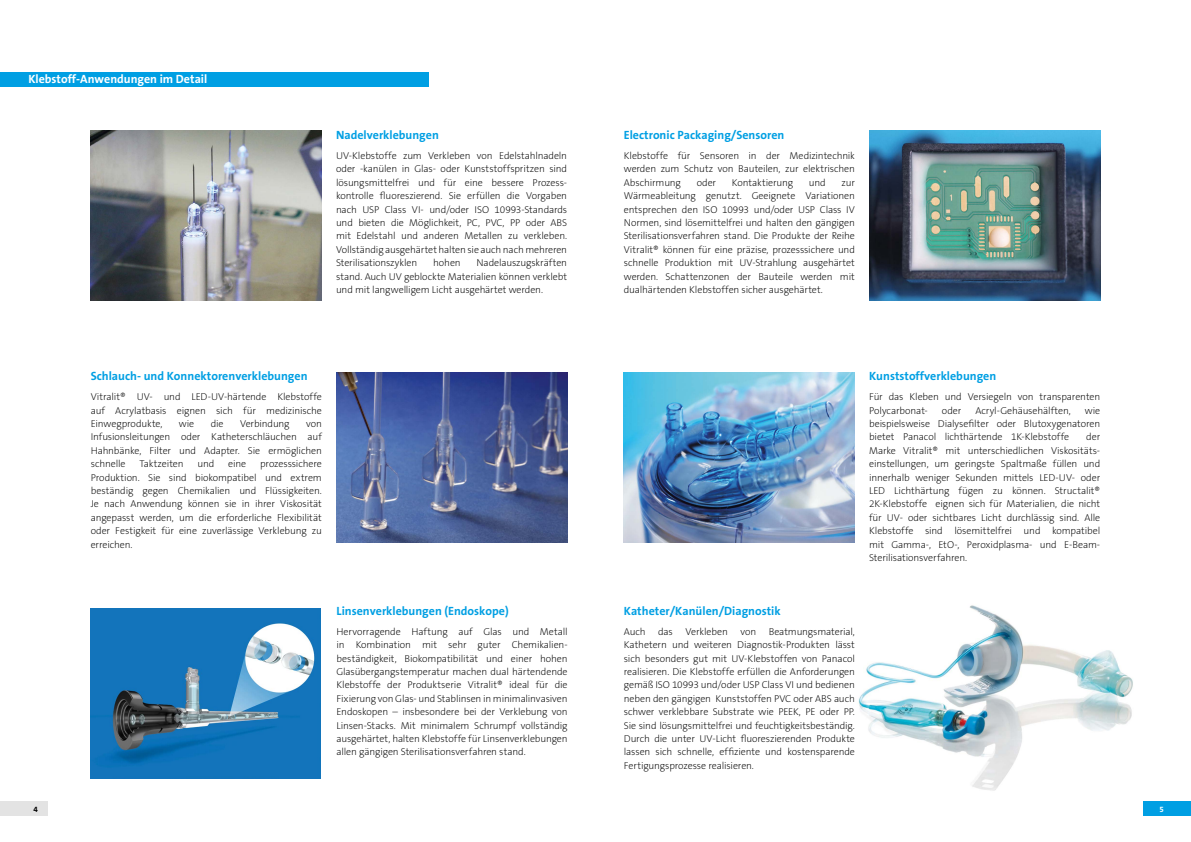
<style>
.page{position:relative;width:1191px;height:842px;background:#fff}
.page>*{position:absolute;margin:0;border:0;box-sizing:border-box;transform-origin:0 0}
.t1{font:700 12px "The Sans B7";color:#009fe3}
.t2{font:700 12px "The Sans B7";color:#fff}
.t3{font:200 10px/13.4px "The Sans B2";letter-spacing:-.015em;color:#000;text-align:justify}
.t4{font:700 8px "The Sans B7";color:#000}
.t5{font:700 8px "The Sans B7";color:#fff}
</style>
<div class="page">
<div style="left:0;top:72px;width:429px;height:14px;background:#009fe3"></div>
<div style="left:0;top:801px;width:48px;height:15px;background:#e3e3e3"></div>
<div style="left:1142px;top:801px;width:49px;height:15px;background:#009fe3"></div>
<img style="left:858px;top:605px;width:275px;height:186px">
<img style="left:869px;top:130px;width:231px;height:170px">
<img style="left:91px;top:130px;width:231px;height:170px">
<img style="left:336px;top:373px;width:231px;height:170px">
<img style="left:91px;top:608px;width:230px;height:170px">
<img style="left:624px;top:373px;width:231px;height:170px">
<p class="t2" style="left:28px;top:73px;width:180px">Klebstoff-Anwendungen im Detail</p>
<p class="t1" style="left:336px;top:129px;width:104px">Nadelverklebungen</p>
<p class="t3" style="left:336px;top:149px;width:233px">UV-Klebstoffe zum Verkleben von Edelstahlnadeln oder -kanülen in Glas- oder Kunststoffspritzen sind lösungsmittelfrei und für eine bessere Prozess&shy;kontrolle fluoreszierend. Sie erfüllen die Vorgaben nach USP Class VI- und/oder ISO 10993-Standards und bieten die Möglichkeit, PC, PVC, PP oder ABS mit Edelstahl und anderen Metallen zu verkleben.<br>Vollständig ausgehärtet halten sie auch nach mehreren Sterilisationszyklen</p>
<p class="t3" style="left:336px;top:257px;width:233px;text-indent:140px">Nadelauszugskräften stand. Auch UV geblockte Materialien können verklebt und mit langwelligem Licht ausgehärtet werden.</p>
<p class="t3" style="left:433px;top:257px;width:29px">hohen</p>
<p class="t1" style="left:91px;top:370px;width:218px">Schlauch- und Konnektorenverklebungen</p>
<p class="t3" style="left:91px;top:391px;width:233px">Vitralit® UV- und LED-UV-härtende Klebstoffe auf Acrylatbasis eignen sich für medizinische Einwegprodukte,</p>
<p class="t3" style="left:179px;top:417px;width:17px">wie</p>
<p class="t3" style="left:211px;top:417px;width:14px">die</p>
<p class="t3" style="left:240px;top:417px;width:51px">Verbindung</p>
<p class="t3" style="left:91px;top:417px;width:233px;text-indent:215px">von Infusionsleitungen oder Katheterschläuchen auf Hahnbänke, Filter und Adapter. Sie ermöglichen schnelle</p>
<p class="t3" style="left:91px;top:458px;width:233px;text-indent:169px">prozesssichere Produktion. Sie sind biokompatibel und extrem beständig gegen Chemikalien und Flüssigkeiten.<br>Je nach Anwendung können sie in ihrer Viskosität angepasst werden, um die erforderliche Flexibilität oder Festigkeit für eine zuverlässige Verklebung zu erreichen.</p>
<p class="t3" style="left:139px;top:458px;width:46px">Taktzeiten</p>
<p class="t3" style="left:197px;top:458px;width:18px">und</p>
<p class="t3" style="left:228px;top:458px;width:19px">eine</p>
<p class="t1" style="left:336px;top:604px;width:174px">Linsenverklebungen (Endoskope)</p>
<p class="t3" style="left:336px;top:625px;width:233px">Hervorragende Haftung auf Glas und Metall in Kombination mit sehr guter Chemikalien&shy;beständigkeit, Biokompatibilität und einer hohen Glasübergangstemperatur machen dual härtendende Klebstoffe der Produktserie Vitralit® ideal für die Fixierung von Glas- und Stablinsen in minimalinvasiven Endoskopen – insbesondere bei der Verklebung von Linsen-Stacks. Mit minimalem Schrumpf vollständig ausgehärtet, halten Klebstoffe für Linsenverklebungen allen gängigen Sterilisationsverfahren stand.</p>
<p class="t1" style="left:624px;top:129px;width:162px">Electronic Packaging/Sensoren</p>
<p class="t3" style="left:624px;top:149px;width:233px">Klebstoffe für Sensoren in der Medizintechnik werden zum Schutz von Bauteilen, zur elektrischen Abschirmung</p>
<p class="t3" style="left:696px;top:176px;width:21px">oder</p>
<p class="t3" style="left:732px;top:176px;width:63px">Kontaktierung</p>
<p class="t3" style="left:809px;top:176px;width:18px">und</p>
<p class="t3" style="left:624px;top:176px;width:233px;text-indent:218px">zur Wärmeableitung genutzt. Geeignete Variationen entsprechen den ISO 10993 und/oder USP Class IV Normen, sind lösemittelfrei und halten den gängigen Sterilisationsverfahren stand. Die Produkte der Reihe Vitralit® können für eine präzise, prozesssichere und schnelle Produktion mit UV-Strahlung ausgehärtet werden. Schattenzonen der Bauteile werden mit dualhärtenden Klebstoffen sicher ausgehärtet.</p>
<p class="t1" style="left:869px;top:370px;width:129px">Kunststoffverklebungen</p>
<p class="t3" style="left:869px;top:391px;width:233px">Für das Kleben und Versiegeln von transparenten<br>Polycarbonat-</p>
<p class="t3" style="left:942px;top:404px;width:21px">oder</p>
<p class="t3" style="left:975px;top:404px;width:97px">Acryl-Gehäusehälften,</p>
<p class="t3" style="left:869px;top:404px;width:233px;text-indent:216px">wie beispielsweise Dialysefilter oder Blutoxygenatoren bietet Panacol lichthärtende 1K-Klebstoffe</p>
<p class="t3" style="left:869px;top:431px;width:233px;text-indent:217px">der Marke Vitralit® mit unterschiedlichen Viskositäts&shy;einstellungen, um geringste Spaltmaße füllen und innerhalb weniger Sekunden mittels LED-UV- oder LED Lichthärtung fügen zu können. Structalit® 2K-Klebstoffe eignen sich für Materialien, die nicht für UV- oder sichtbares Licht durchlässig sind. Alle Klebstoffe sind lösemittelfrei und kompatibel mit Gamma-, EtO-, Peroxidplasma- und E-Beam-Sterilisationsverfahren.</p>
<p class="t1" style="left:624px;top:604px;width:158px">Katheter/Kanülen/Diagnostik</p>
<p class="t3" style="left:624px;top:625px;width:23px">Auch</p>
<p class="t3" style="left:658px;top:625px;width:16px">das</p>
<p class="t3" style="left:685px;top:625px;width:44px">Verkleben</p>
<p class="t3" style="left:740px;top:625px;width:17px">von</p>
<p class="t3" style="left:624px;top:625px;width:233px;text-indent:145px">Beatmungsmaterial, Kathetern und weiteren Diagnostik-Produkten lässt sich besonders gut mit UV-Klebstoffen von Panacol realisieren. Die Klebstoffe erfüllen die Anforderungen gemäß ISO 10993 und/oder USP Class VI und bedienen neben den gängigen Kunststoffen PVC oder ABS auch schwer verklebbare Substrate wie PEEK, PE oder PP.<br>Sie sind lösungsmittelfrei und feuchtigkeitsbeständig.<br>Durch die unter UV-Licht fluoreszierenden Produkte lassen sich schnelle, effiziente und kostensparende Fertigungsprozesse realisieren.</p>
<p class="t4" style="left:33px;top:805px;width:6px">4</p>
<p class="t5" style="left:1159px;top:805px;width:6px">5</p>
</div>
